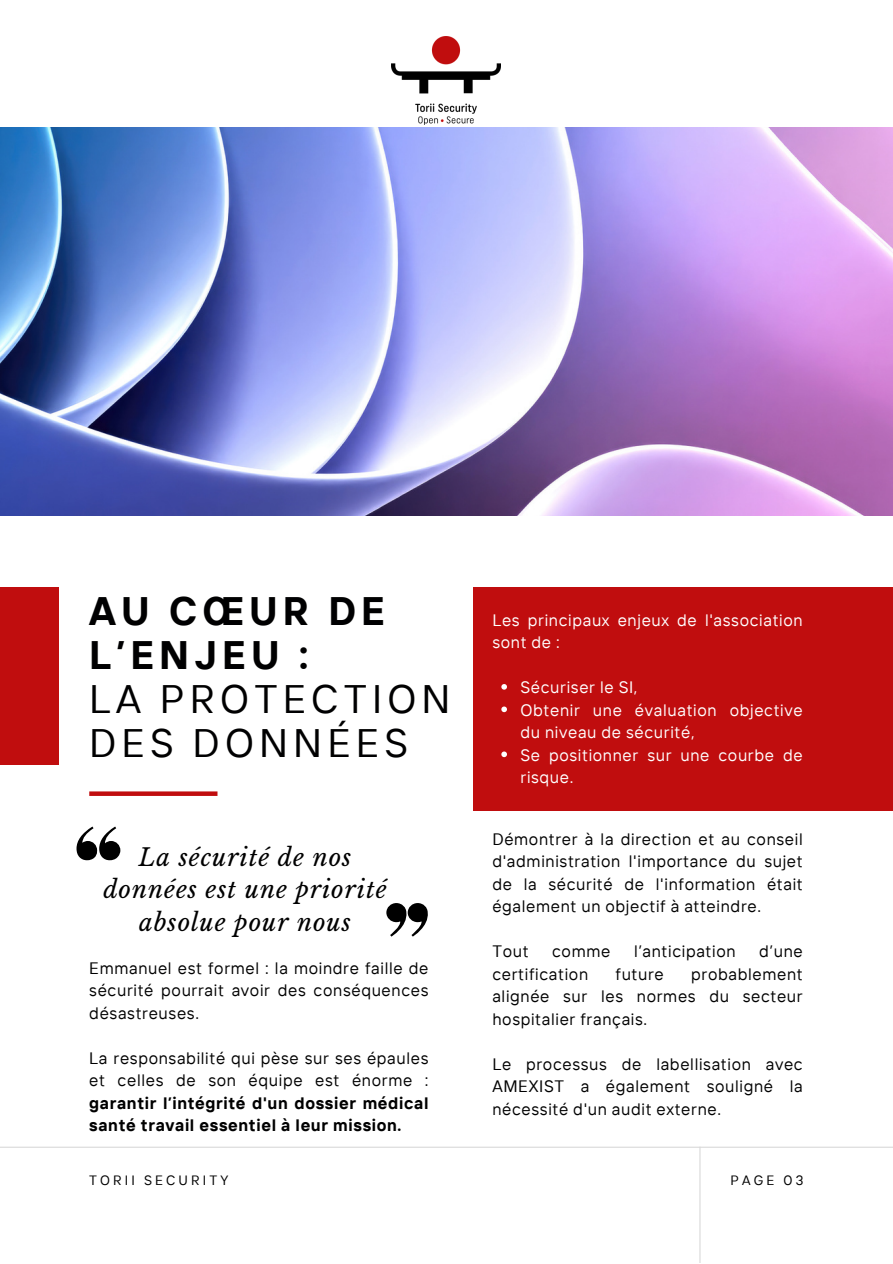
<style>
.page{position:relative;width:893px;height:1264px;background:#fff}
.page>*{position:absolute;margin:0;border:0;box-sizing:border-box;transform-origin:0 0}
.t1{font:39.6px/43.8px "TT Interphases";letter-spacing:.13em;color:#000001}
.t2{font:700 39.6px/43.8px "TT Interphases";letter-spacing:.13em;color:#000001}
.t3{font:italic 24px/32.5px "Libre Baskerville";letter-spacing:.04em;color:#000001;text-align:center}
.t4{font:16.5px/22.5px "TT Interphases";letter-spacing:.04em;color:#000001;text-align:justify}
.t5{font:16.5px/22.5px "TT Interphases";letter-spacing:.04em;color:#fff}
.t6{font:700 16.5px/22.5px "TT Interphases";letter-spacing:.04em;color:#000001;text-align:justify}
.t7{font:13.5px "TT Interphases";letter-spacing:.23em;color:#000001}
.s1{font-weight:400}
</style>
<div class="page">
<div style="left:0;top:587px;width:59px;height:178px;background:#c00d0e"></div>
<img style="left:0;top:127px;width:892px;height:388px">
<div style="left:89px;top:791px;width:128px;height:5px;background:#c00d0e"></div>
<img style="left:392px;top:37px;width:109px;height:88px">
<div style="left:473px;top:587px;width:419px;height:224px;background:#c00d0e"></div>
<svg style="left:76px;top:826px;width:44px;height:34px"></svg>
<svg style="left:386px;top:903px;width:42px;height:33px"></svg>
<svg style="left:501px;top:684px;width:6px;height:5px"></svg>
<svg style="left:501px;top:706px;width:6px;height:6px"></svg>
<svg style="left:501px;top:751px;width:6px;height:6px"></svg>
<hr style="left:0;top:1146px;width:892px;height:1px;background:#d9d9d9">
<hr style="left:699px;top:1146px;width:1px;height:116px;background:#d9d9d9">
<p class="t2" style="left:89px;top:588px;width:297px">AU CŒUR DE<br>L’ENJEU :</p>
<p class="t1" style="left:89px;top:676px;width:363px">LA PROTECTION<br>DES DONNÉES</p>
<p class="t3" style="left:103px;top:840px;width:285px">La sécurité de nos données est une priorité absolue pour nous</p>
<p class="t4" style="left:89px;top:956px;width:341px">Emmanuel est formel : la moindre faille de sécurité pourrait avoir des conséquences désastreuses.</p>
<p class="t6" style="left:89px;top:1046px;width:341px"><span class="s1">La responsabilité qui pèse sur ses épaules et celles de son équipe est énorme : </span>garantir l’intégrité d'un dossier médical santé travail essentiel à leur mission.</p>
<p class="t5" style="left:492px;top:608px;width:312px">Les principaux enjeux de l'association sont de :</p>
<p class="t5" style="left:520px;top:675px;width:119px">Sécuriser le SI,</p>
<p class="t5" style="left:520px;top:698px;width:284px">Obtenir une évaluation objective du niveau de sécurité,</p>
<p class="t5" style="left:520px;top:743px;width:284px">Se positionner sur une courbe de risque.</p>
<p class="t4" style="left:492px;top:827px;width:312px">Démontrer à la direction et au conseil d'administration l'importance du sujet de la sécurité de l'information était également un objectif à atteindre.</p>
<p class="t4" style="left:492px;top:939px;width:38px">Tout</p>
<p class="t4" style="left:552px;top:939px;width:60px">comme</p>
<p class="t4" style="left:634px;top:939px;width:103px">l’anticipation</p>
<p class="t4" style="left:759px;top:939px;width:45px">d’une</p>
<p class="t4" style="left:492px;top:962px;width:97px">certification</p>
<p class="t4" style="left:615px;top:962px;width:50px">future</p>
<p class="t4" style="left:492px;top:962px;width:312px;text-indent:199px">probablement alignée sur les normes du secteur hospitalier français.</p>
<p class="t4" style="left:492px;top:1052px;width:312px">Le processus de labellisation avec AMEXIST a également souligné la nécessité d'un audit externe.</p>
<p class="t7" style="left:89px;top:1171px;width:140px">TORII SECURITY</p>
<p class="t7" style="left:730px;top:1171px;width:74px">PAGE 03</p>
</div>
